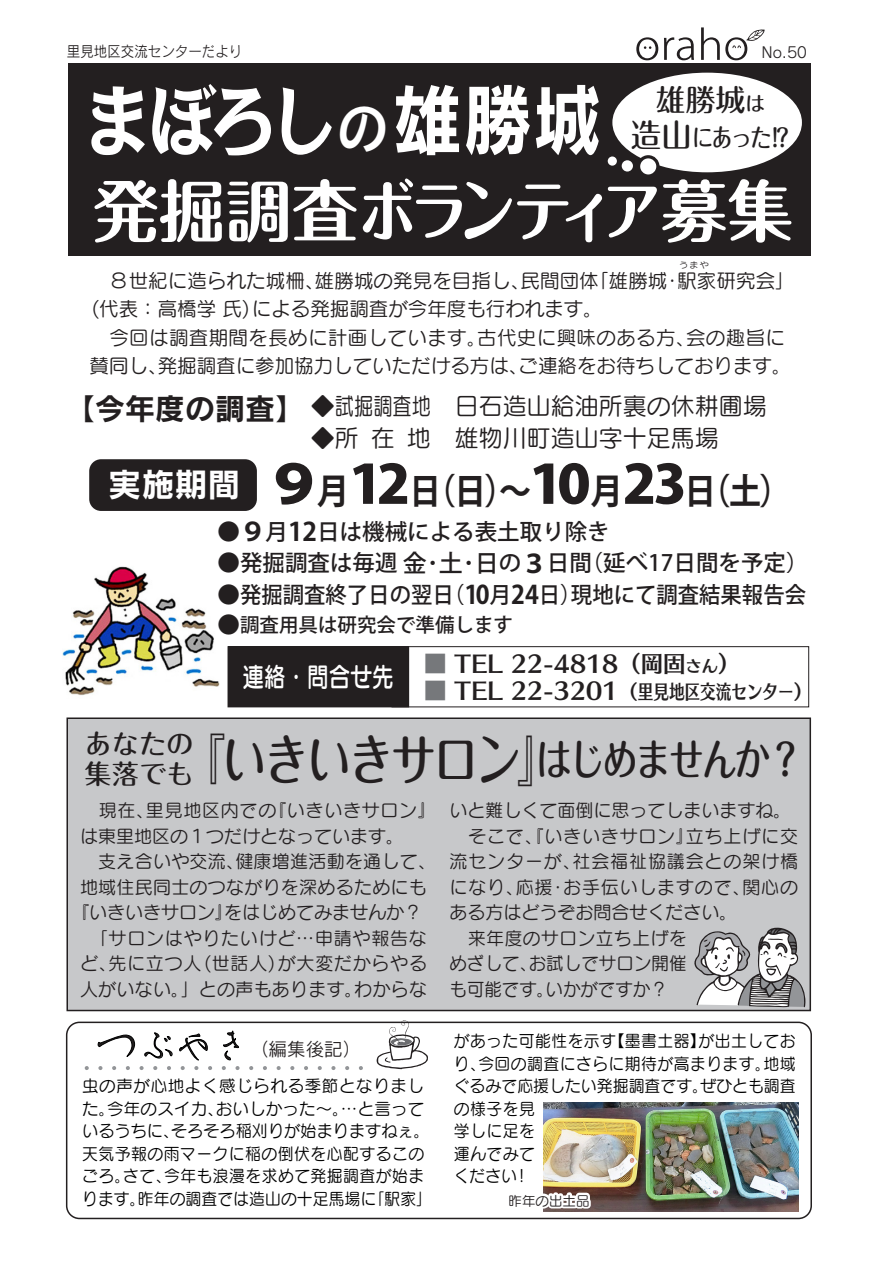
<style>
.page{position:relative;width:893px;height:1263px;background:#fff}
.page>*{position:absolute;margin:0;border:0;box-sizing:border-box;transform-origin:0 0}
.t1{font:78.15px "Rodin Camille Pro B";letter-spacing:-.1em;color:#fff;scale:.89 1}
.t2{font:700 67.65px "Maru Fo Pro";color:#fff}
.t3{font:500 55.5px "Maru Fo Pro";letter-spacing:-.1em;color:#231f20;scale:.85 1}
.t4{font:700 35.4px "Koz Go Pro";color:#231f20;scale:.91 1}
.t5{font:500 29.85px "Maru Fo Pro";color:#231f20}
.t6{font:27px "Seurat Pro DB";color:#fff;scale:.8 1}
.t7{font:500 26.85px/30px "Maru Fo Pro";color:#231f20}
.t8{font:500 24.9px "Maru Fo Pro";color:#231f20;scale:.87 1}
.t9{font:24px "Seurat Pro M";color:#231f20}
.t10{font:500 22.5px "Koz Go Pro";color:#231f20}
.t11{font:22.5px "Skip Std B";color:#231f20}
.t12{font:19.5px/28.5px "Seurat Pro M";letter-spacing:.005em;color:#231f20}
.t13{font:19.5px "Skip Std B";color:#231f20}
.t14{font:500 19.5px "Koz Go Pro";color:#231f20}
.t15{font:18.6px "Rodin Pro M";color:#231f20}
.t16{font:18px "Seurat Pro M";letter-spacing:.015em;color:#231f20}
.t17{font:18px "Seurat Pro M";letter-spacing:.045em;color:#231f20}
.t18{font:18px "Seurat Pro M";letter-spacing:.04em;color:#231f20}
.t19{font:18px "Seurat Pro M";letter-spacing:.05em;color:#231f20}
.t20{font:18px "Seurat Pro M";letter-spacing:.035em;color:#231f20}
.t21{font:16.5px/22.5px "Seurat Pro M";letter-spacing:.03em;color:#000}
.t22{font:16.5px/22.5px "Seurat Pro M";letter-spacing:.03em;color:#000;scale:.96 1}
.t23{font:15px "Rodin Pro M";color:#231f20;scale:.9 1}
.t24{font:15px "Rodin Pro M";color:#231f20}
.t25{font:13.5px "Seurat Pro M";color:#231f20}
.t26{font:8.1px "Seurat Pro M";color:#231f20;scale:1.11 1}
.s1{font-size:55.8px}
.s2{font-size:19.8px}
.s3{font-size:31.8px}
.s4{font-family:"Rodin Pro B";font-size:30px}
.s5{font-weight:800;font-size:53.1px}
.s6{font-weight:700;font-size:25.5px}
.s7{font-size:24px}
.s8{font-size:22.5px}
.s9{color:#76787b}
.s10{font-size:16.35px}
.s11{font-size:22.5px;color:#76787b}
.s12{font-size:43.35px}
.s13{font-family:"Ohka";font-size:51.3px}
.s14{font-family:"Ohka";font-size:37.05px}
</style>
<div class="page">
<img style="left:62px;top:566px;width:166px;height:132px">
<svg style="left:664px;top:37px;width:30px;height:23px"></svg>
<svg style="left:636px;top:37px;width:22px;height:23px"></svg>
<svg style="left:701px;top:27px;width:64px;height:33px"></svg>
<div style="left:69px;top:64px;width:742px;height:192px;background:#231f20"></div>
<div style="left:612px;top:73px;width:190px;height:99px;background:#fff;border-radius:50%"></div>
<svg style="left:639px;top:157px;width:19px;height:19px"></svg>
<div style="left:637px;top:155px;width:22px;height:23px;border:3px solid #231f20;border-radius:50%"></div>
<div style="left:622px;top:160px;width:11px;height:12px;background:#fff;border-radius:50%"></div>
<div style="left:608px;top:156px;width:9px;height:10px;background:#fff;border-radius:50%"></div>
<div style="left:89px;top:459px;width:168px;height:52px;background:#231f20;border-radius:12px"></div>
<div style="left:392px;top:646px;width:417px;height:61px;border:1px solid #231f20"></div>
<div style="left:228px;top:647px;width:181px;height:60px;background:#231f20"></div>
<div style="left:228px;top:646px;width:181px;height:61px;border:1px solid #231f20"></div>
<div style="left:66px;top:1021px;width:746px;height:198px;border:2px solid #231f20;border-radius:13px"></div>
<svg style="left:87px;top:1030px;width:276px;height:40px"></svg>
<svg style="left:377px;top:1020px;width:51px;height:49px"></svg>
<div style="left:67px;top:718px;width:743px;height:292px;background:#c7c8ca"></div>
<div style="left:66px;top:717px;width:745px;height:294px;border:2px solid #231f20"></div>
<svg style="left:694px;top:927px;width:112px;height:80px"></svg>
<img style="left:593px;top:1102px;width:205px;height:109px">
<img style="left:543px;top:1102px;width:50px;height:110px">
<p class="t23" style="left:67px;top:41px;width:196px">里見地区交流センターだより</p>
<p class="t24" style="left:761px;top:43px;width:47px">No.50</p>
<p class="t1" style="left:83px;top:68px;width:585px">まぼろし<span class="s1">の</span>雄勝城</p>
<p class="t2" style="left:92px;top:157px;width:703px">発掘調査ボランティア募集</p>
<p class="t5" style="left:656px;top:76px;width:111px">雄勝城<span class="s2">は</span></p>
<p class="t8" style="left:631px;top:118px;width:183px"><span class="s3">造山</span>にあった!?</p>
<p class="t26" style="left:679px;top:260px;width:28px">うまや</p>
<p class="t12" style="left:90px;top:266px;width:697px">　８世紀に造られた城柵､雄勝城の発見を目指し､民間団体｢雄勝城･駅家研究会｣(代表：高橋学 氏)による発掘調査が今年度も行われます｡<br>　今回は調査期間を長めに計画しています｡古代史に興味のある方､会の趣旨に賛同し､発掘調査に参加協力していただける方は､ご連絡をお待ちしております｡</p>
<p class="t9" style="left:65px;top:390px;width:703px"><span class="s4">【今年度の調査】</span> ◆試掘調査地　日石造山給油所裏の休耕圃場</p>
<p class="t9" style="left:311px;top:422px;width:409px">◆所在地　雄物川町造山字十足馬場</p>
<p class="t4" style="left:108px;top:468px;width:735px"><sup>実施期間</sup> <span class="s5">９</span>月<span class="s5">12</span>日(日)～<span class="s5">10</span>月<span class="s5">23</span>日(土)</p>
<p class="t10" style="left:218px;top:517px;width:394px">●<span class="s6">９</span>月<span class="s6">12</span>日は機械による表土取り除き</p>
<p class="t10" style="left:218px;top:549px;width:581px">●発掘調査は毎週 <span class="s7">金･土･日</span>の<span class="s6">３</span>日間(延べ17日間を予定)</p>
<p class="t10" style="left:218px;top:580px;width:590px">●発掘調査終了日の翌日(<span class="s6">10</span>月<span class="s6">24</span>日)現地にて調査結果報告会</p>
<p class="t14" style="left:218px;top:612px;width:297px"><span class="s8">●</span>調査用具は研究会で準備します</p>
<p class="t11" style="left:424px;top:647px;width:318px"><span class="s9">■</span> TEL 22-4818（岡固<span class="s10">さん</span>）</p>
<p class="t13" style="left:424px;top:677px;width:391px"><span class="s11">■</span> <span class="s8">TEL 22-3201</span>（里見地区交流センター）</p>
<p class="t6" style="left:242px;top:659px;width:191px">連絡・問合せ先</p>
<p class="t7" style="left:84px;top:726px;width:110px">あなたの集落でも</p>
<p class="t18" style="left:80px;top:799px;width:348px">　現在､里見地区内での『いきいきサロン』</p>
<p class="t16" style="left:80px;top:824px;width:316px">は東里地区の１つだけとなっています｡</p>
<p class="t16" style="left:80px;top:850px;width:348px">　支え合いや交流､健康増進活動を通して､</p>
<p class="t16" style="left:80px;top:875px;width:348px">地域住民同士のつながりを深めるためにも</p>
<p class="t16" style="left:80px;top:901px;width:343px">『いきいきサロン』をはじめてみませんか？</p>
<p class="t17" style="left:99px;top:926px;width:330px">｢サロンはやりたいけど…申請や報告な</p>
<p class="t18" style="left:80px;top:952px;width:349px">ど､先に立つ人(世話人)が大変だからやる</p>
<p class="t16" style="left:80px;top:977px;width:349px">人がいない｡」との声もあります｡わからな</p>
<p class="t3" style="left:178px;top:715px;width:737px">『いきいきサロン』<span class="s12">はじめませんか？</span></p>
<p class="t16" style="left:450px;top:799px;width:335px">いと難しくて面倒に思ってしまいますね｡</p>
<p class="t17" style="left:450px;top:824px;width:350px">　そこで､『いきいきサロン』立ち上げに交</p>
<p class="t19" style="left:450px;top:850px;width:350px">流センターが､社会福祉協議会との架け橋</p>
<p class="t17" style="left:450px;top:875px;width:350px">になり､応援･お手伝いしますので､関心の</p>
<p class="t16" style="left:450px;top:901px;width:280px">ある方はどうぞお問合せください｡</p>
<p class="t20" style="left:468px;top:926px;width:220px">来年度のサロン立ち上げを</p>
<p class="t16" style="left:450px;top:952px;width:239px">めざして､お試しでサロン開催</p>
<p class="t16" style="left:450px;top:977px;width:220px">も可能です｡いかがですか？</p>
<p class="t15" style="left:93px;top:1037px;width:270px"><span class="s13">つ</span><span class="s14">ぶやき</span>（編集後記）</p>
<p class="t21" style="left:82px;top:1074px;width:344px">虫の声が心地よく感じられる季節となりました｡今年のスイカ､おいしかった～｡…と言っているうちに､そろそろ稲刈りが始まりますねぇ｡天気予報の雨マークに稲の倒伏を心配するこのごろ｡さて､今年も浪漫を求めて発掘調査が始まります｡昨年の調査では造山の十足馬場に｢駅家｣</p>
<p class="t22" style="left:454px;top:1029px;width:358px">があった可能性を示す【墨書土器】が出土しており､今回の調査にさらに期待が高まります｡地域ぐるみで応援したい発掘調査です｡ぜひとも調査の様子を見<br>学しに足を<br>運んでみて<br>ください！</p>
<p class="t25" style="left:508px;top:1192px;width:82px">昨年の出土品</p>
</div>
